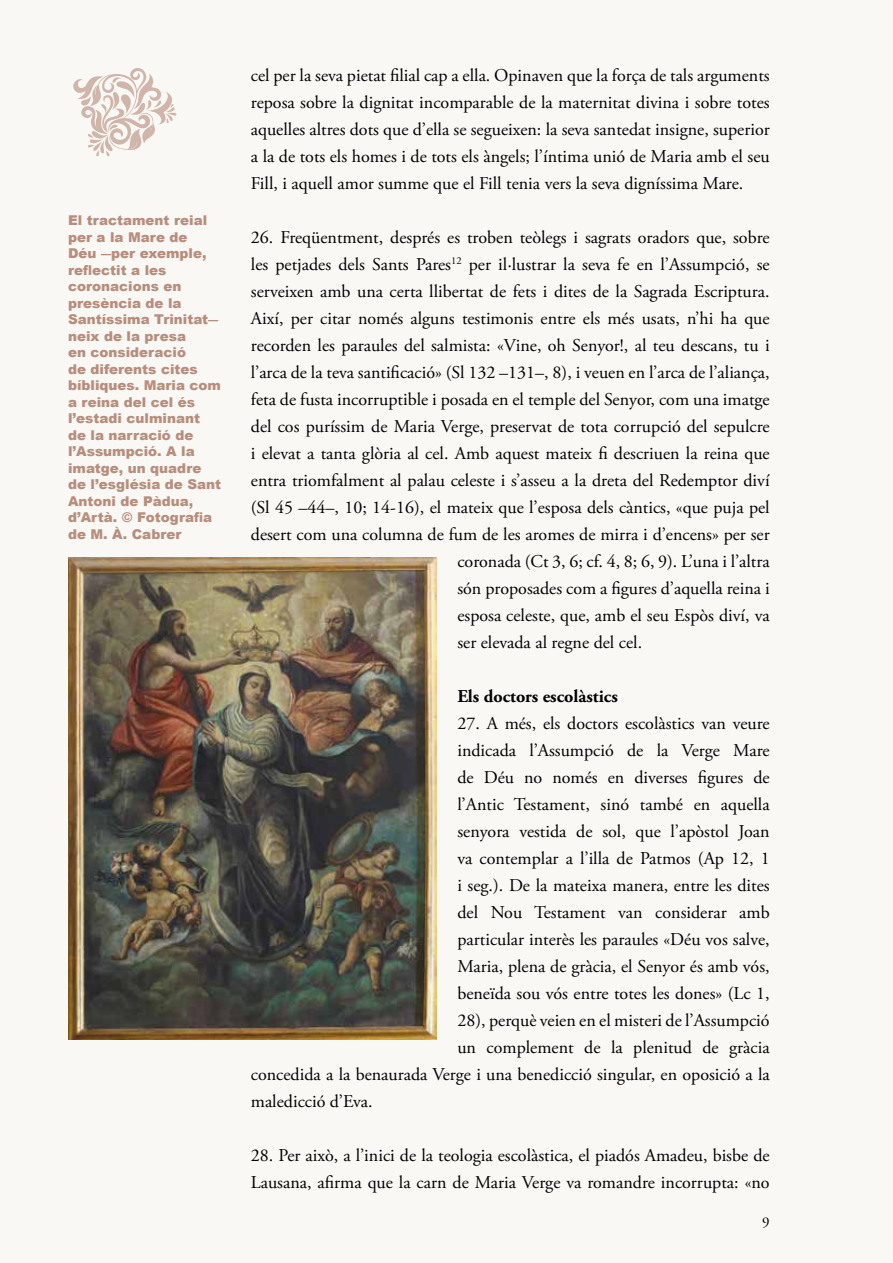
<style>
.page{position:relative;width:893px;height:1263px;background:#f9f8f4}
.page>*{position:absolute;margin:0;border:0;box-sizing:border-box;transform-origin:0 0}
.t1{font:18px/27px "Adobe Garamond Pro";color:#000;text-align:justify}
.t2{font:700 18px "Adobe Garamond Pro";color:#000}
.t3{font:15px "Adobe Garamond Pro";color:#000}
.t4{font:900 13.5px/16.5px "Arial";color:#b78e7d}
</style>
<div class="page">
<svg style="left:73px;top:68px;width:104px;height:88px"></svg>
<img style="left:68px;top:557px;width:368px;height:483px">
<p class="t4" style="left:68px;top:212px;width:155px">El tractament reial per a la Mare de<br>Déu ―per exemple, reflectit a les coronacions en presència de la<br>Santíssima Trinitat― neix de la presa<br>en consideració<br>de diferents cites bíbliques. Maria com a reina del cel és l’estadi culminant de la narració de l’Assumpció. A la imatge, un quadre de l’església de Sant<br>Antoni de Pàdua, d’Artà. © Fotografia de M. À. Cabrer</p>
<p class="t1" style="left:251px;top:63px;width:520px">cel per la seva pietat filial cap a ella. Opinaven que la força de tals arguments reposa sobre la dignitat incomparable de la maternitat divina i sobre totes aquelles altres dots que d’ella se segueixen: la seva santedat insigne, superior a la de tots els homes i de tots els àngels; l’íntima unió de Maria amb el seu Fill, i aquell amor summe que el Fill tenia vers la seva digníssima Mare.</p>
<p class="t1" style="left:251px;top:225px;width:520px">26. Freqüentment, després es troben teòlegs i sagrats oradors que, sobre</p>
<p class="t1" style="left:251px;top:252px;width:520px">les petjades dels Sants Pares<sup>12</sup> per il·lustrar la seva fe en l’Assumpció, se</p>
<p class="t1" style="left:251px;top:279px;width:520px">serveixen amb una certa llibertat de fets i dites de la Sagrada Escriptura.</p>
<p class="t1" style="left:251px;top:306px;width:520px">Així, per citar només alguns testimonis entre els més usats, n’hi ha que</p>
<p class="t1" style="left:251px;top:333px;width:520px">recorden les paraules del salmista: «Vine, oh Senyor!, al teu descans, tu i</p>
<p class="t1" style="left:251px;top:360px;width:520px">l’arca de la teva santificació» (Sl 132 –131–, 8), i veuen en l’arca de l’aliança,</p>
<p class="t1" style="left:251px;top:387px;width:520px">feta de fusta incorruptible i posada en el temple del Senyor, com una imatge</p>
<p class="t1" style="left:251px;top:414px;width:520px">del cos puríssim de Maria Verge, preservat de tota corrupció del sepulcre</p>
<p class="t1" style="left:251px;top:441px;width:520px">i elevat a tanta glòria al cel. Amb aquest mateix fi descriuen la reina que</p>
<p class="t1" style="left:251px;top:468px;width:520px">entra triomfalment al palau celeste i s’asseu a la dreta del Redemptor diví</p>
<p class="t1" style="left:251px;top:495px;width:520px">(Sl 45 –44–, 10; 14-16), el mateix que l’esposa dels càntics, «que puja pel</p>
<p class="t1" style="left:251px;top:522px;width:520px">desert com una columna de fum de les aromes de mirra i d’encens» per ser</p>
<p class="t1" style="left:457px;top:549px;width:314px">coronada (Ct 3, 6; cf. 4, 8; 6, 9). L’una i l’altra</p>
<p class="t1" style="left:457px;top:576px;width:314px">són proposades com a figures d’aquella reina i</p>
<p class="t1" style="left:457px;top:603px;width:314px">esposa celeste, que, amb el seu Espòs diví, va</p>
<p class="t1" style="left:457px;top:630px;width:186px">ser elevada al regne del cel.</p>
<p class="t2" style="left:457px;top:686px;width:162px">Els doctors escolàstics</p>
<p class="t1" style="left:457px;top:711px;width:314px">27. A més, els doctors escolàstics van veure</p>
<p class="t1" style="left:457px;top:738px;width:314px">indicada l’Assumpció de la Verge Mare</p>
<p class="t1" style="left:457px;top:765px;width:314px">de Déu no només en diverses figures de</p>
<p class="t1" style="left:457px;top:792px;width:314px">l’Antic Testament, sinó també en aquella</p>
<p class="t1" style="left:457px;top:819px;width:314px">senyora vestida de sol, que l’apòstol Joan</p>
<p class="t1" style="left:457px;top:846px;width:314px">va contemplar a l’illa de Patmos (Ap 12, 1</p>
<p class="t1" style="left:457px;top:873px;width:314px">i seg.). De la mateixa manera, entre les dites</p>
<p class="t1" style="left:457px;top:900px;width:314px">del Nou Testament van considerar amb</p>
<p class="t1" style="left:457px;top:927px;width:314px">particular interès les paraules «Déu vos salve,</p>
<p class="t1" style="left:457px;top:954px;width:314px">Maria, plena de gràcia, el Senyor és amb vós,</p>
<p class="t1" style="left:457px;top:981px;width:314px">beneïda sou vós entre totes les dones» (Lc 1,</p>
<p class="t1" style="left:457px;top:1008px;width:314px">28), perquè veien en el misteri de l’Assumpció</p>
<p class="t1" style="left:457px;top:1035px;width:314px">un complement de la plenitud de gràcia</p>
<p class="t1" style="left:251px;top:1062px;width:520px">concedida a la benaurada Verge i una benedicció singular, en oposició a la</p>
<p class="t1" style="left:251px;top:1089px;width:123px">maledicció d’Eva.</p>
<p class="t1" style="left:251px;top:1143px;width:520px">28. Per això, a l’inici de la teologia escolàstica, el piadós Amadeu, bisbe de<br>Lausana, afirma que la carn de Maria Verge va romandre incorrupta: «no</p>
<p class="t3" style="left:762px;top:1213px;width:9px">9</p>
</div>
